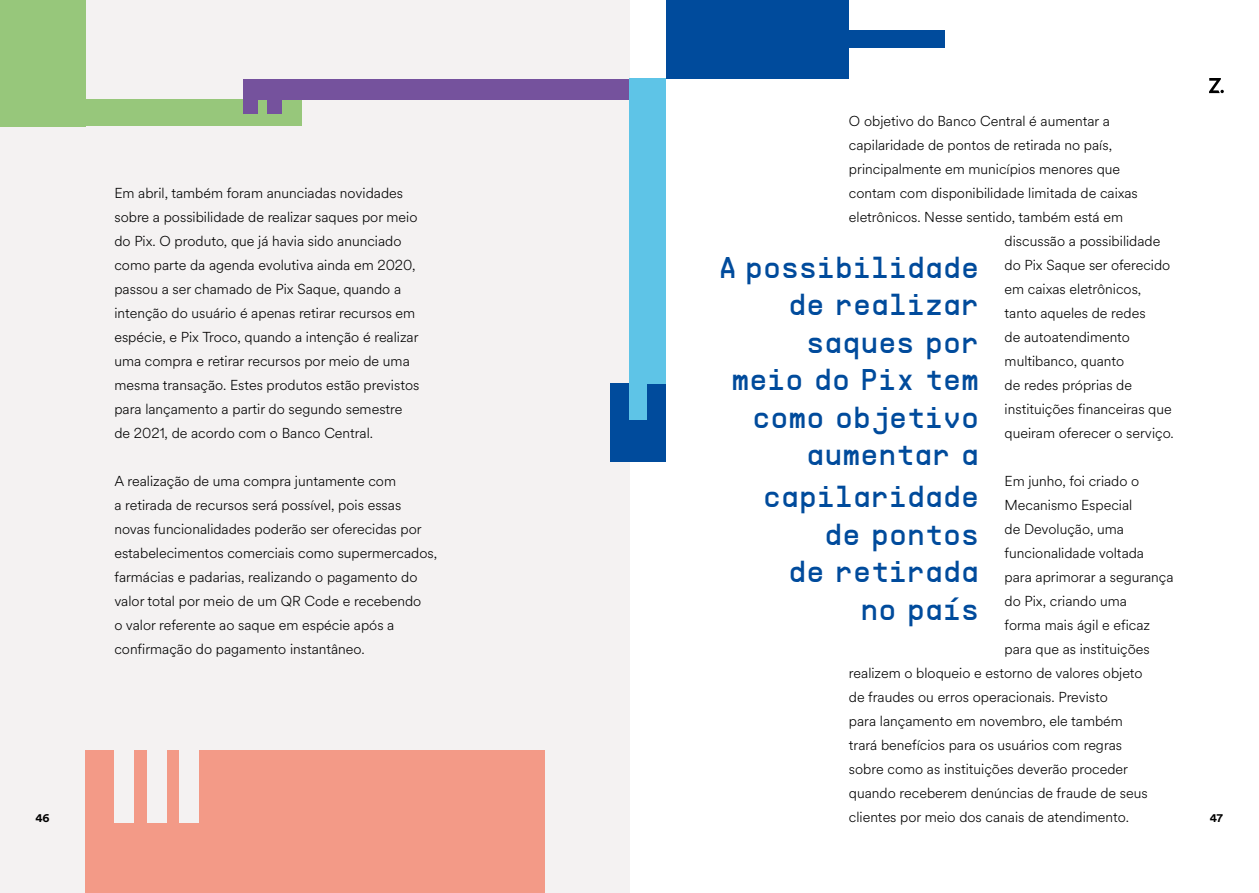
<style>
.page{position:relative;width:1259px;height:893px;background:#fff}
.page>*{position:absolute;margin:0;border:0;box-sizing:border-box;transform-origin:0 0}
.t1{font:30px/37.5px "Supply";color:#004b9c;text-align:right}
.t2{font:300 14.25px/24px "Circular Spotify Text";color:#000}
.t3{font:700 12px "Circular Std";color:#000}
</style>
<div class="page">
<div style="left:0;top:0;width:630px;height:893px;background:#f4f2f2"></div>
<div style="left:85px;top:750px;width:459px;height:143px;background:#f39a87"></div>
<div style="left:114px;top:726px;width:20px;height:97px;background:#f4f2f2"></div>
<div style="left:147px;top:726px;width:19px;height:97px;background:#f4f2f2"></div>
<div style="left:179px;top:726px;width:20px;height:97px;background:#f4f2f2"></div>
<div style="left:610px;top:384px;width:56px;height:78px;background:#004b9c"></div>
<div style="left:0;top:0;width:85px;height:126px;background:#97c77b"></div>
<div style="left:78px;top:99px;width:223px;height:27px;background:#97c77b"></div>
<div style="left:243px;top:79px;width:387px;height:20px;background:#75529d"></div>
<div style="left:629px;top:79px;width:37px;height:305px;background:#5ec4e7"></div>
<div style="left:629px;top:384px;width:18px;height:35px;background:#5ec4e7"></div>
<div style="left:792px;top:31px;width:152px;height:17px;background:#004b9c"></div>
<div style="left:243px;top:99px;width:15px;height:15px;background:#75529d"></div>
<div style="left:267px;top:99px;width:15px;height:15px;background:#75529d"></div>
<div style="left:666px;top:0;width:183px;height:79px;background:#004b9c"></div>
<svg style="left:1209px;top:78px;width:14px;height:15px"></svg>
<p class="t2" style="left:849px;top:109px;width:262px">O objetivo do Banco Central é aumentar a</p>
<p class="t2" style="left:849px;top:133px;width:265px">capilaridade de pontos de retirada no país,</p>
<p class="t2" style="left:849px;top:157px;width:273px">principalmente em municípios menores que</p>
<p class="t2" style="left:849px;top:181px;width:290px">contam com disponibilidade limitada de caixas</p>
<p class="t2" style="left:849px;top:205px;width:276px">eletrônicos. Nesse sentido, também está em</p>
<p class="t2" style="left:1004px;top:229px;width:157px">discussão a possibilidade</p>
<p class="t2" style="left:1004px;top:253px;width:167px">do Pix Saque ser oferecido</p>
<p class="t2" style="left:1004px;top:277px;width:138px">em caixas eletrônicos,</p>
<p class="t2" style="left:1004px;top:301px;width:142px">tanto aqueles de redes</p>
<p class="t2" style="left:1004px;top:325px;width:127px">de autoatendimento</p>
<p class="t2" style="left:1004px;top:349px;width:121px">multibanco, quanto</p>
<p class="t2" style="left:1004px;top:373px;width:129px">de redes próprias de</p>
<p class="t2" style="left:1004px;top:397px;width:169px">instituições financeiras que</p>
<p class="t2" style="left:1004px;top:421px;width:171px">queiram oferecer o serviço.</p>
<p class="t2" style="left:1004px;top:469px;width:136px">Em junho, foi criado o</p>
<p class="t2" style="left:1004px;top:493px;width:129px">Mecanismo Especial</p>
<p class="t2" style="left:1004px;top:517px;width:121px">de Devolução, uma</p>
<p class="t2" style="left:1004px;top:541px;width:141px">funcionalidade voltada</p>
<p class="t2" style="left:1004px;top:565px;width:170px">para aprimorar a segurança</p>
<p class="t2" style="left:1004px;top:589px;width:124px">do Pix, criando uma</p>
<p class="t2" style="left:1004px;top:613px;width:147px">forma mais ágil e eficaz</p>
<p class="t2" style="left:1004px;top:637px;width:147px">para que as instituições</p>
<p class="t2" style="left:849px;top:661px;width:295px">realizem o bloqueio e estorno de valores objeto</p>
<p class="t2" style="left:849px;top:685px;width:260px">de fraudes ou erros operacionais. Previsto</p>
<p class="t2" style="left:849px;top:709px;width:275px">para lançamento em novembro, ele também</p>
<p class="t2" style="left:849px;top:733px;width:275px">trará benefícios para os usuários com regras</p>
<p class="t2" style="left:849px;top:757px;width:280px">sobre como as instituições deverão proceder</p>
<p class="t2" style="left:849px;top:781px;width:300px">quando receberem denúncias de fraude de seus</p>
<p class="t2" style="left:849px;top:805px;width:281px">clientes por meio dos canais de atendimento.</p>
<p class="t2" style="left:114px;top:181px;width:306px">Em abril, também foram anunciadas novidades sobre a possibilidade de realizar saques por meio do Pix. O produto, que já havia sido anunciado como parte da agenda evolutiva ainda em 2020, passou a ser chamado de Pix Saque, quando a intenção do usuário é apenas retirar recursos em espécie, e Pix Troco, quando a intenção é realizar uma compra e retirar recursos por meio de uma mesma transação. Estes produtos estão previstos para lançamento a partir do segundo semestre de 2021, de acordo com o Banco Central.</p>
<p class="t2" style="left:114px;top:469px;width:324px">A realização de uma compra juntamente com<br>a retirada de recursos será possível, pois essas novas funcionalidades poderão ser oferecidas por estabelecimentos comerciais como supermercados, farmácias e padarias, realizando o pagamento do valor total por meio de um QR Code e recebendo<br>o valor referente ao saque em espécie após a confirmação do pagamento instantâneo.</p>
<h1 class="t1" style="left:719px;top:248px;width:262px">A possibilidade de realizar saques por<br>meio do Pix tem como objetivo aumentar a</h1>
<h1 class="t1" style="left:763px;top:477px;width:217px">capilaridade de pontos<br>de retirada no país</h1>
<p class="t3" style="left:35px;top:810px;width:16px">46</p>
<p class="t3" style="left:1210px;top:810px;width:15px">47</p>
</div>
